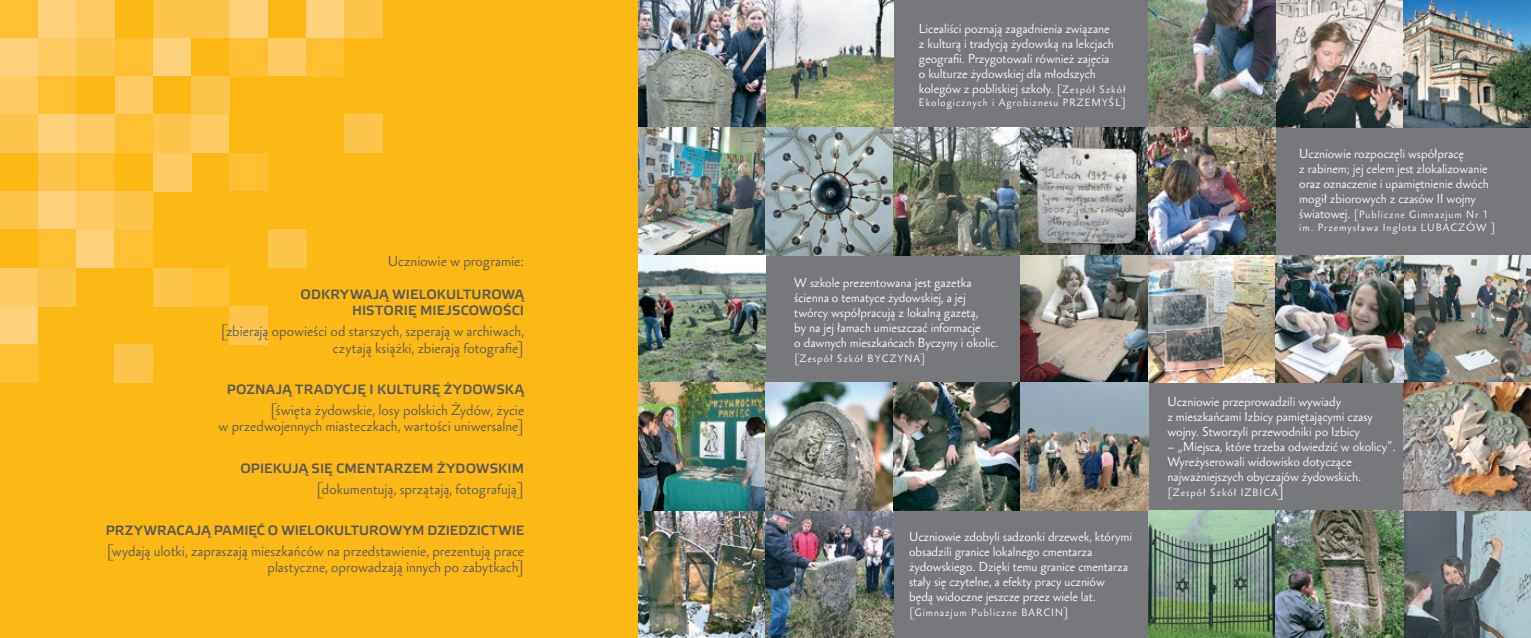
<style>
.page{position:relative;width:1531px;height:638px;background:#fff}
.page>*{position:absolute;margin:0;border:0;box-sizing:border-box;transform-origin:0 0}
.t1{font:13.5px/16.5px "Sebastian Light Pro";letter-spacing:.005em;color:#57585a;text-align:right}
.t2{font:700 13.5px/16.5px "Etelka Light Pro";letter-spacing:.01em;color:#57585a;text-align:right}
.t3{font:12px/15px "Sebastian Light Pro";color:#fff}
.t4{font:9.75px/13.5px "Sebastian Light Pro";letter-spacing:.1em;color:#fff}
.s1{font-size:9.75px}
.s2{font-size:12px}
</style>
<div class="page">
<div style="left:0;top:0;width:638px;height:638px;background:#fcb814"></div>
<div style="left:638px;top:0;width:893px;height:638px;background:#76787b"></div>
<div style="left:38px;top:0;width:39px;height:38px;background:#fed17b"></div>
<div style="left:153px;top:0;width:38px;height:38px;background:#fec54d"></div>
<div style="left:77px;top:0;width:38px;height:38px;background:#fecb64"></div>
<div style="left:0;top:0;width:38px;height:38px;background:#febf32"></div>
<div style="left:38px;top:38px;width:39px;height:39px;background:#fecb64"></div>
<div style="left:153px;top:38px;width:38px;height:39px;background:#fed17b"></div>
<div style="left:115px;top:38px;width:38px;height:39px;background:#febf32"></div>
<div style="left:77px;top:38px;width:38px;height:39px;background:#fec54d"></div>
<div style="left:0;top:38px;width:38px;height:39px;background:#fed17b"></div>
<div style="left:38px;top:77px;width:39px;height:38px;background:#febf32"></div>
<div style="left:115px;top:77px;width:38px;height:38px;background:#fecb64"></div>
<div style="left:0;top:77px;width:38px;height:38px;background:#fecb64"></div>
<div style="left:38px;top:115px;width:39px;height:38px;background:#fed17b"></div>
<div style="left:153px;top:115px;width:38px;height:38px;background:#fec54d"></div>
<div style="left:115px;top:115px;width:38px;height:38px;background:#febf32"></div>
<div style="left:77px;top:115px;width:38px;height:38px;background:#fecb64"></div>
<div style="left:0;top:115px;width:38px;height:38px;background:#fec54d"></div>
<div style="left:38px;top:153px;width:39px;height:38px;background:#fec54d"></div>
<div style="left:153px;top:153px;width:38px;height:38px;background:#fecb64"></div>
<div style="left:77px;top:153px;width:38px;height:38px;background:#febf32"></div>
<div style="left:191px;top:115px;width:39px;height:38px;background:#fecb64"></div>
<div style="left:191px;top:0;width:39px;height:38px;background:#fec54d"></div>
<div style="left:191px;top:77px;width:39px;height:38px;background:#fec54d"></div>
<div style="left:230px;top:153px;width:38px;height:38px;background:#febf32"></div>
<div style="left:230px;top:0;width:38px;height:38px;background:#fed17b"></div>
<div style="left:230px;top:38px;width:38px;height:39px;background:#febf32"></div>
<div style="left:268px;top:38px;width:38px;height:39px;background:#fecb64"></div>
<div style="left:306px;top:0;width:38px;height:38px;background:#fed17b"></div>
<div style="left:306px;top:38px;width:38px;height:39px;background:#febf32"></div>
<div style="left:344px;top:115px;width:39px;height:38px;background:#fec54d"></div>
<div style="left:344px;top:0;width:39px;height:38px;background:#fec54d"></div>
<div style="left:230px;top:306px;width:38px;height:38px;background:#fec54d"></div>
<div style="left:191px;top:268px;width:39px;height:38px;background:#febf32"></div>
<div style="left:268px;top:230px;width:38px;height:38px;background:#fec54d"></div>
<div style="left:0;top:306px;width:38px;height:38px;background:#fed17b"></div>
<div style="left:0;top:191px;width:38px;height:39px;background:#fec54d"></div>
<div style="left:0;top:268px;width:38px;height:38px;background:#fecb64"></div>
<div style="left:0;top:344px;width:38px;height:39px;background:#febf32"></div>
<div style="left:38px;top:191px;width:39px;height:39px;background:#fed17b"></div>
<div style="left:38px;top:230px;width:39px;height:38px;background:#febf32"></div>
<div style="left:38px;top:268px;width:39px;height:38px;background:#fec54d"></div>
<div style="left:77px;top:230px;width:38px;height:38px;background:#fed17b"></div>
<div style="left:115px;top:344px;width:38px;height:39px;background:#fec54d"></div>
<div style="left:115px;top:230px;width:38px;height:38px;background:#febf32"></div>
<div style="left:153px;top:268px;width:38px;height:38px;background:#fec54d"></div>
<div style="left:77px;top:191px;width:38px;height:39px;background:#fecb64"></div>
<div style="left:115px;top:191px;width:38px;height:39px;background:#fec54d"></div>
<img style="left:638px;top:0;width:255px;height:128px">
<img style="left:1148px;top:0;width:383px;height:128px">
<img style="left:1403px;top:255px;width:128px;height:383px">
<img style="left:638px;top:510px;width:255px;height:128px">
<img style="left:1148px;top:510px;width:255px;height:128px">
<img style="left:638px;top:128px;width:637px;height:127px">
<img style="left:638px;top:255px;width:127px;height:255px">
<img style="left:1021px;top:255px;width:382px;height:128px">
<img style="left:765px;top:383px;width:383px;height:127px">
<p class="t1" style="left:388px;top:253px;width:138px">Uczniowie w programie:</p>
<p class="t2" style="left:301px;top:287px;width:225px">ODKRYWAJĄ WIELOKULTUROWĄ<br>HISTORIĘ MIEJSCOWOŚCI</p>
<p class="t1" style="left:221px;top:323px;width:305px">[zbierają opowieści od starszych, szperają w archiwach, czytają książki, zbierają fotografie]</p>
<p class="t2" style="left:227px;top:382px;width:299px">POZNAJĄ TRADYCJĘ I KULTURĘ ŻYDOWSKĄ</p>
<p class="t1" style="left:218px;top:402px;width:307px">[święta żydowskie, losy polskich Żydów, życie<br>w przedwojennych miasteczkach, wartości uniwersalne]</p>
<p class="t2" style="left:240px;top:461px;width:285px">OPIEKUJĄ SIĘ CMENTARZEM ŻYDOWSKIM</p>
<p class="t1" style="left:316px;top:481px;width:209px">[dokumentują, sprzątają, fotografują]</p>
<p class="t2" style="left:106px;top:523px;width:420px">PRZYWRACAJĄ PAMIĘĆ O WIELOKULTUROWYM DZIEDZICTWIE</p>
<p class="t1" style="left:106px;top:543px;width:419px">[wydają ulotki, zapraszają mieszkańców na przedstawienie, prezentują prace plastyczne, oprowadzają innych po zabytkach]</p>
<p class="t3" style="left:919px;top:21px;width:208px">Licealiści poznają zagadnienia związane<br>z kulturą i tradycją żydowską na lekcjach geografii. Przygotowali również zajęcia<br>o kulturze żydowskiej dla młodszych kolegów z pobliskiej szkoły. <span class="s1">[Zespół Szkół</span></p>
<p class="t4" style="left:919px;top:96px;width:209px">Ekologicznych i Agrobiznesu PRZEMYŚL]</p>
<p class="t3" style="left:794px;top:275px;width:206px">W szkole prezentowana jest gazetka ścienna o tematyce żydowskiej, a jej twórcy współpracują z lokalną gazetą,<br>by na jej łamach umieszczać informacje<br>o dawnych mieszkańcach Byczyny i okolic.</p>
<p class="t4" style="left:794px;top:352px;width:133px">[Zespół Szkół BYCZYNA]</p>
<p class="t3" style="left:909px;top:529px;width:224px">Uczniowie zdobyli sadzonki drzewek, którymi obsadzili granice lokalnego cmentarza żydowskiego. Dzięki temu granice cmentarza stały się czytelne, a efekty pracy uczniów<br>będą widoczne jeszcze przez wiele lat.</p>
<p class="t4" style="left:909px;top:606px;width:161px">[Gimnazjum Publiczne BARCIN]</p>
<p class="t3" style="left:1299px;top:146px;width:191px">Uczniowie rozpoczęli współpracę<br>z rabinem; jej celem jest zlokalizowanie oraz oznaczenie i upamiętnienie dwóch mogił zbiorowych z czasów II wojny</p>
<p class="t4" style="left:1299px;top:208px;width:198px"><span class="s2">światowej.</span> [Publiczne Gimnazjum Nr 1 im. Przemysława Inglota LUBACZÓW ]</p>
<p class="t3" style="left:1167px;top:394px;width:207px">Uczniowie przeprowadzili wywiady<br>z mieszkańcami Izbicy pamiętającymi czasy wojny. Stworzyli przewodniki po Izbicy</p>
<p class="t3" style="left:1167px;top:439px;width:230px">– „Miejsca, które trzeba odwiedzić w okolicy”.<br>Wyreżyserowali widowisko dotyczące najważniejszych obyczajów żydowskich.</p>
<p class="t4" style="left:1167px;top:486px;width:118px">[Zespół Szkół IZBICA<span class="s2">]</span></p>
</div>
